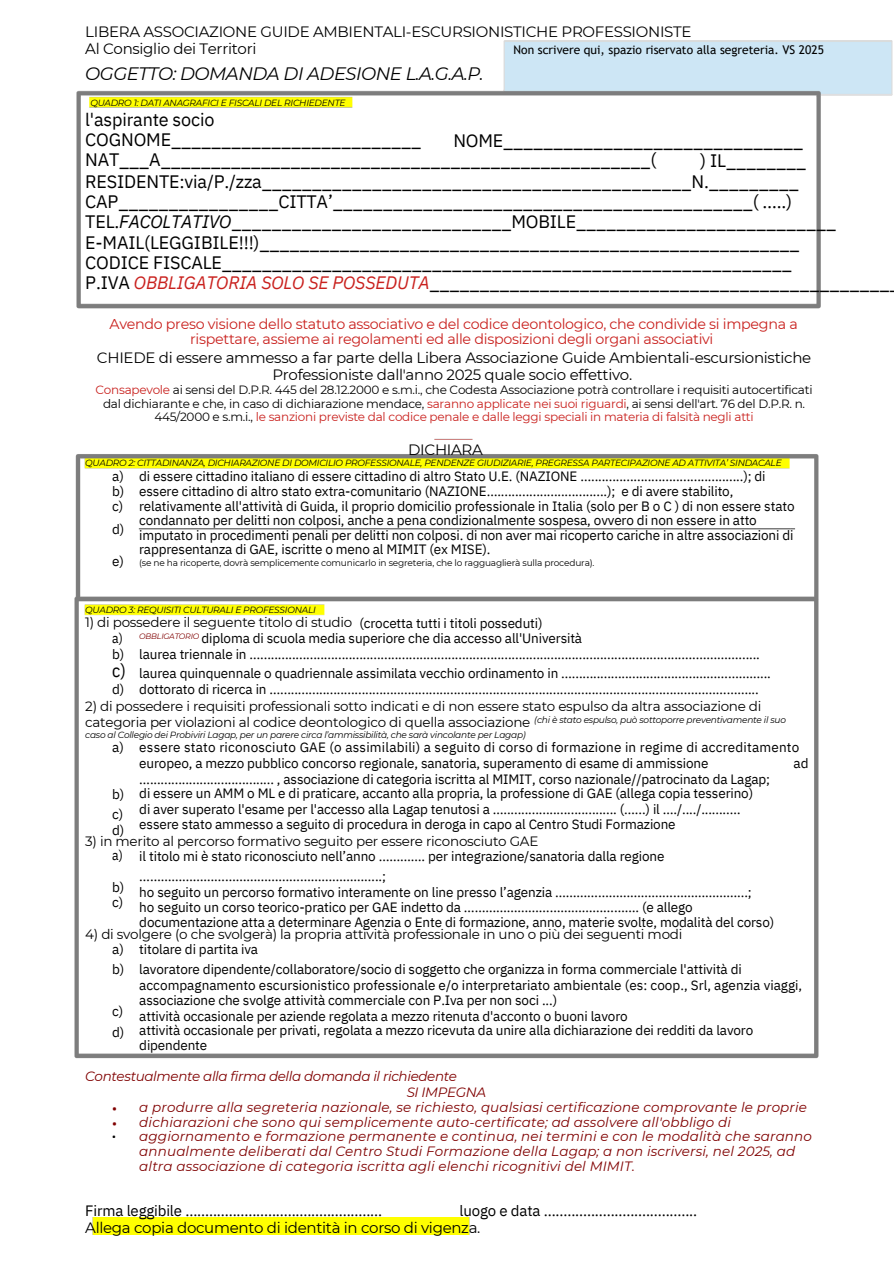
<style>
.page{position:relative;width:894px;height:1264px;background:#fff}
.page>*{position:absolute;margin:0;border:0;box-sizing:border-box;transform-origin:0 0}
.t1{font:18px/20.2px "IBM Plex Sans";letter-spacing:-.01em;color:#000}
.t2{font:italic 18px "Montserrat";letter-spacing:-.025em;color:#000}
.t3{font:18px "IBM Plex Sans Cond";color:#000}
.t4{font:15px/16.8px "Montserrat";letter-spacing:-.02em;color:#000;text-align:center}
.t5{font:15px "IBM Plex Sans";letter-spacing:-.01em;color:#000}
.t6{font:14.25px/15.8px "Montserrat";letter-spacing:-.02em;color:#c9211e;text-align:center}
.t7{font:13.5px/14.7px "IBM Plex Sans";letter-spacing:-.01em;color:#000}
.t8{font:italic 13.5px/14.7px "Montserrat";letter-spacing:.01em;color:#800000}
.t9{font:13.5px "Montserrat";letter-spacing:-.02em;color:#000}
.t10{font:13.5px "IBM Plex Sans";letter-spacing:.015em;color:#000}
.t11{font:italic 13.5px "Montserrat";letter-spacing:-.025em;color:#800000}
.t12{font:13.5px "IBM Plex Sans Cond";color:#000}
.t13{font:13.5px/14.7px "IBM Plex Sans Cond";color:#800000}
.t14{font:12px/13.5px "Montserrat";letter-spacing:-.02em;color:#000;text-align:center}
.t15{font:12px "Trebuchet MS";color:#000}
.t16{font:10.5px "IBM Plex Sans Cond";color:#000}
.t17{font:italic 9px "Montserrat";letter-spacing:-.025em;color:#000}
.t18{font:9px "Montserrat";letter-spacing:-.02em;color:#000}
.t19{font:italic 7.8px "Montserrat";letter-spacing:-.03em;color:#800000}
.s1{font-style:italic}
.s2{font-style:italic;color:#c9211e}
.s3{color:#c9211e}
</style>
<div class="page">
<div style="left:92px;top:1217px;width:378px;height:17px;background:#ff0"></div>
<img style="left:76px;top:40px;width:817px;height:269px">
<img style="left:74px;top:438px;width:745px;height:621px">
<p class="t4" style="left:85px;top:23px;width:607px">LIBERA ASSOCIAZIONE GUIDE AMBIENTALI-ESCURSIONISTICHE PROFESSIONISTE</p>
<p class="t4" style="left:85px;top:40px;width:173px">Al Consiglio dei Territori</p>
<p class="t2" style="left:85px;top:62px;width:400px">OGGETTO: DOMANDA DI ADESIONE L.A.G.A.P.</p>
<h4 class="t15" style="left:513px;top:43px;width:312px">Non scrivere qui, spazio riservato alla segreteria. VS 2025</h4>
<p class="t17" style="left:90px;top:97px;width:257px">QUADRO 1: DATI ANAGRAFICI E FISCALI DEL RICHIEDENTE</p>
<p class="t1" style="left:85px;top:109px;width:572px">l'aspirante socio<br>COGNOME_________________________<br>NAT___A_________________________________________________(</p>
<p class="t1" style="left:453px;top:130px;width:351px">NOME______________________________</p>
<h3 class="t1" style="left:700px;top:150px;width:107px">) IL________</h3>
<p class="t1" style="left:85px;top:171px;width:805px">RESIDENTE:via/P./zza___________________________________________N._________ CAP________________CITTA’__________________________________________( …..)<br>TEL.<span class="s1">FACOLTATIVO</span>____________________________MOBILE__________________________ E-MAIL(LEGGIBILE!!!)______________________________________________________<br>CODICE FISCALE_________________________________________________________<br>P.IVA <span class="s2">OBBLIGATORIA SOLO SE POSSEDUTA</span>______________________________________________</p>
<h6 class="t6" style="left:109px;top:316px;width:689px">Avendo preso visione dello statuto associativo e del codice deontologico, che condivide si impegna a rispettare, assieme ai regolamenti ed alle disposizioni degli organi associativi</h6>
<h2 class="t4" style="left:97px;top:349px;width:715px">CHIEDE di essere ammesso a far parte della Libera Associazione Guide Ambientali-escursionistiche<br>Professioniste dall'anno 2025 quale socio effettivo.</h2>
<h1 class="t14" style="left:95px;top:383px;width:718px"><span class="s3">Consapevole</span> ai sensi del D.P.R. 445 del 28.12.2000 e s.m.i., che Codesta Associazione potrà controllare i requisiti autocertificati dal dichiarante e che, in caso di dichiarazione mendace, <span class="s3">saranno applicate nei suoi riguardi</span>, ai sensi dell'art. 76 del D.P.R. n.<br>445/2000 e s.m.i., <span class="s3">le sanzioni previste dal codice penale e dalle leggi speciali in materia di falsità negli atti</span></h1>
<h1 class="t4" style="left:408px;top:441px;width:76px">DICHIARA</h1>
<h4 class="t17" style="left:85px;top:457px;width:697px">QUADRO 2: CITTADINANZA, DICHIARAZIONE DI DOMICILIO PROFESSIONALE, PENDENZE GIUDIZIARIE, PREGRESSA PARTECIPAZIONE AD ATTIVITA’ SINDACALE</h4>
<p class="t7" style="left:112px;top:469px;width:14px;text-align:justify">a) b) c)</p>
<p class="t7" style="left:112px;top:522px;width:14px">d)</p>
<p class="t7" style="left:112px;top:553px;width:13px">e)</p>
<h6 class="t7" style="left:139px;top:469px;width:656px">di essere cittadino italiano di essere cittadino di altro Stato U.E. (NAZIONE …...........................................); di essere cittadino di altro stato extra-comunitario (NAZIONE…...............................); e di avere stabilito, relativamente all'attività di Guida, il proprio domicilio professionale in Italia (solo per B o C ) di non essere stato condannato per delitti non colposi, anche a pena condizionalmente sospesa, ovvero di non essere in atto imputato in procedimenti penali per delitti non colposi. di non aver mai ricoperto cariche in altre associazioni di rappresentanza di GAE, iscritte o meno al MIMIT (ex MISE).</h6>
<h6 class="t18" style="left:139px;top:557px;width:456px">(se ne ha ricoperte, dovrà semplicemente comunicarlo in segreteria, che lo ragguaglierà sulla procedura).</h6>
<h6 class="t17" style="left:85px;top:604px;width:232px">QUADRO 3: REQUISITI CULTURALI E PROFESSIONALI</h6>
<h6 class="t9" style="left:85px;top:613px;width:268px">1) di possedere il seguente titolo di studio</h6>
<p class="t7" style="left:359px;top:615px;width:185px">(crocetta tutti i titoli posseduti)</p>
<h5 class="t12" style="left:112px;top:629px;width:12px">a)</h5>
<p class="t19" style="left:139px;top:631px;width:62px">OBBLIGATORIO</p>
<p class="t7" style="left:201px;top:631px;width:382px">diploma di scuola media superiore che dia accesso all'Università</p>
<h6 class="t7" style="left:139px;top:644px;width:633px;line-height:19.2px">laurea triennale in ….......................................................................................................................….…………...... laurea quinquennale o quadriennale assimilata vecchio ordinamento in …...................................………………...</h6>
<h6 class="t7" style="left:139px;top:681px;width:621px">dottorato di ricerca in …..................................................................................................................………………...</h6>
<h6 class="t17" style="left:534px;top:714px;width:253px">(chi è stato espulso, può sottoporre preventivamente il suo</h6>
<h6 class="t10" style="left:139px;top:738px;width:661px">essere stato riconosciuto GAE (o assimilabili) a seguito di corso di formazione in regime di accreditamento</h6>
<h6 class="t7" style="left:139px;top:755px;width:632px;line-height:15.1px">europeo, a mezzo pubblico concorso regionale, sanatoria, superamento di esame di ammissione …................................... , associazione di categoria iscritta al MIMIT, corso nazionale//patrocinato da Lagap; di essere un AMM o ML e di praticare, accanto alla propria, la professione di GAE (allega copia tesserino)<br>di aver superato l'esame per l'accesso alla Lagap tenutosi a …................................ (…...) il …./..../........… essere stato ammesso a seguito di procedura in deroga in capo al Centro Studi Formazione</h6>
<h6 class="t7" style="left:793px;top:755px;width:16px">ad</h6>
<h6 class="t7" style="left:139px;top:845px;width:526px;line-height:20.2px">il titolo mi è stato riconosciuto nell’anno …………. per integrazione/sanatoria dalla regione …………………………………………………………..;</h6>
<h6 class="t7" style="left:139px;top:884px;width:636px;line-height:15.1px">ho seguito un percorso formativo interamente on line presso l’agenzia ……………………………………………...;<br>ho seguito un corso teorico-pratico per GAE indetto da …………………………………………. (e allego documentazione atta a determinare Agenzia o Ente di formazione, anno, materie svolte, modalità del corso)</h6>
<h6 class="t7" style="left:139px;top:939px;width:604px;line-height:20.2px">titolare di partita iva<br>lavoratore dipendente/collaboratore/socio di soggetto che organizza in forma commerciale l'attività di</h6>
<h6 class="t7" style="left:139px;top:977px;width:664px">accompagnamento escursionistico professionale e/o interpretariato ambientale (es: coop., Srl, agenzia viaggi, associazione che svolge attività commerciale con P.Iva per non soci ...)<br>attività occasionale per aziende regolata a mezzo ritenuta d'acconto o buoni lavoro<br>attività occasionale per privati, regolata a mezzo ricevuta da unire alla dichiarazione dei redditi da lavoro dipendente</h6>
<h6 class="t7" style="left:112px;top:647px;width:14px">b)</h6>
<h6 class="t3" style="left:112px;top:659px;width:15px">c)</h6>
<h6 class="t7" style="left:112px;top:682px;width:14px">d)</h6>
<h6 class="t9" style="left:85px;top:698px;width:677px">2) di possedere i requisiti professionali sotto indicati e di non essere stato espulso da altra associazione di</h6>
<h6 class="t9" style="left:85px;top:714px;width:446px">categoria per violazioni al codice deontologico di quella associazione</h6>
<h6 class="t17" style="left:85px;top:729px;width:442px">caso al Collegio dei Probiviri Lagap, per un parere circa l’ammissibilità, che sarà vincolante per Lagap)</h6>
<h6 class="t7" style="left:112px;top:739px;width:13px">a)</h6>
<p class="t7" style="left:112px;top:783px;width:14px;line-height:20.2px">b) c)</p>
<p class="t7" style="left:112px;top:822px;width:14px">d)</p>
<h6 class="t9" style="left:85px;top:832px;width:454px">3) in merito al percorso formativo seguito per essere riconosciuto GAE</h6>
<h6 class="t12" style="left:112px;top:846px;width:12px">a)</h6>
<h6 class="t7" style="left:112px;top:879px;width:14px">b) c)</h6>
<h6 class="t7" style="left:112px;top:939px;width:14px;line-height:20.2px">a) b)</h6>
<h6 class="t7" style="left:112px;top:1001px;width:14px;line-height:20.2px">c) d)</h6>
<h6 class="t9" style="left:85px;top:925px;width:598px">4) di svolgere (o che svolgerà) la propria attività professionale in uno o più dei seguenti modi</h6>
<p class="t11" style="left:85px;top:1067px;width:373px">Contestualmente alla firma della domanda il richiedente</p>
<p class="t11" style="left:406px;top:1083px;width:81px">SI IMPEGNA</p>
<h4 class="t13" style="left:112px;top:1100px;width:6px">• •</h4>
<h4 class="t16" style="left:112px;top:1129px;width:5px">•</h4>
<p class="t8" style="left:139px;top:1099px;width:674px">a produrre alla segreteria nazionale, se richiesto, qualsiasi certificazione comprovante le proprie dichiarazioni che sono qui semplicemente auto-certificate; ad assolvere all'obbligo di aggiornamento e formazione permanente e continua, nei termini e con le modalità che saranno annualmente deliberati dal Centro Studi Formazione della Lagap; a non iscriversi, nel 2025, ad altra associazione di categoria iscritta agli elenchi ricognitivi del MIMIT.</p>
<h6 class="t5" style="left:85px;top:1200px;width:298px">Firma leggibile …...............................................</h6>
<p class="t5" style="left:459px;top:1200px;width:239px">luogo e data …....................................</p>
<p class="t4" style="left:85px;top:1219px;width:396px">Allega copia documento di identità in corso di vigenza.</p>
</div>
